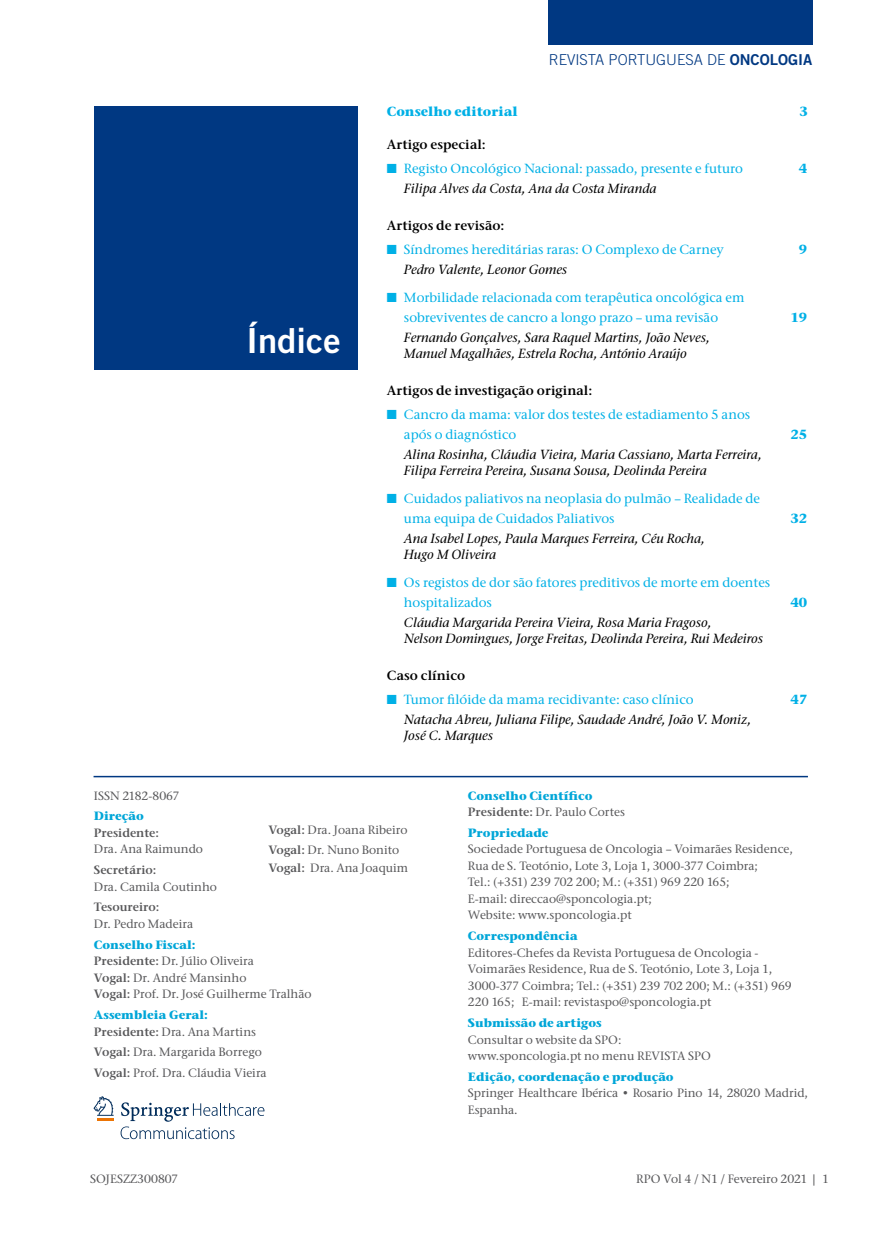
<style>
.page{position:relative;width:893px;height:1234px;background:#fff}
.page>*{position:absolute;margin:0;border:0;box-sizing:border-box;transform-origin:0 0}
.t1{font:34.5px "Trade Gothic LT Std Bd 2";color:#fff}
.t2{font:300 15px "Trade Gothic LT Std";color:#003882}
.t3{font:italic 500 13.2px/15.9px "Stone Ser ITC Std";color:#000}
.t4{font:500 13.2px/19.8px "Stone Ser ITC Std";color:#00b0e6}
.t5{font:600 13.2px "Stone Ser ITC Std";color:#000}
.t6{font:700 13.2px "Stone Ser ITC Std";color:#00b0e6}
.t7{font:500 12px/16.5px "Stone Ser ITC Std";color:#58585a}
.t8{font:700 12px/16.5px "Stone Ser ITC Std";color:#00a6d8}
.t9{font:600 12px "Stone Ser ITC Std";color:#58585a}
.s1{font-family:"Trade Gothic LT Std Bd 2";font-weight:400}
.s2{font-weight:600}
.s3{font-weight:700;color:#00a6d8}
.s4{font-weight:600;color:#58585a}
.s5{font-weight:500;color:#58585a}
.s6{font-family:"Arial";font-weight:400}
</style>
<div class="page">
<div style="left:548px;top:0;width:264px;height:45px;background:#003882"></div>
<div style="left:94px;top:106px;width:264px;height:264px;background:#003882"></div>
<hr style="left:94px;top:775px;width:714px;height:2px;background:#003882">
<svg style="left:94px;top:1096px;width:20px;height:24px"></svg>
<svg style="left:121px;top:1102px;width:143px;height:36px"></svg>
<h1 class="t1" style="left:247px;top:319px;width:95px">Índice</h1>
<p class="t2" style="left:549px;top:51px;width:265px">REVISTA PORTUGUESA DE <span class="s1">ONCOLOGIA</span></p>
<p class="t6" style="left:387px;top:103px;width:132px">Conselho editorial</p>
<p class="t6" style="left:800px;top:103px;width:10px">3</p>
<p class="t5" style="left:387px;top:136px;width:100px">Artigo especial:</p>
<p class="t4" style="left:387px;top:158px;width:358px">■ Registo Oncológico Nacional: passado, presente e futuro</p>
<p class="t6" style="left:799px;top:159px;width:10px">4</p>
<p class="t3" style="left:404px;top:180px;width:254px">Filipa Alves da Costa, Ana da Costa Miranda</p>
<p class="t5" style="left:387px;top:217px;width:119px">Artigos de revisão:</p>
<p class="t4" style="left:387px;top:239px;width:338px">■ Síndromes hereditárias raras: O Complexo de Carney</p>
<p class="t6" style="left:799px;top:240px;width:10px">9</p>
<p class="t3" style="left:404px;top:261px;width:165px">Pedro Valente, Leonor Gomes</p>
<p class="t4" style="left:404px;top:287px;width:342px;text-indent:-17px">■ Morbilidade relacionada com terapêutica oncológica em sobreviventes de cancro a longo prazo – uma revisão</p>
<p class="t6" style="left:790px;top:309px;width:18px">19</p>
<p class="t3" style="left:404px;top:329px;width:307px">Fernando Gonçalves, Sara Raquel Martins, João Neves,<br>Manuel Magalhães, Estrela Rocha, António Araújo</p>
<p class="t5" style="left:387px;top:382px;width:207px">Artigos de investigação original:</p>
<p class="t4" style="left:404px;top:404px;width:348px;text-indent:-17px">■ Cancro da mama: valor dos testes de estadiamento 5 anos após o diagnóstico</p>
<p class="t3" style="left:404px;top:446px;width:359px">Alina Rosinha, Cláudia Vieira, Maria Cassiano, Marta Ferreira,<br>Filipa Ferreira Pereira, Susana Sousa, Deolinda Pereira</p>
<p class="t4" style="left:404px;top:488px;width:358px;text-indent:-17px">■ Cuidados paliativos na neoplasia do pulmão – Realidade de uma equipa de Cuidados Paliativos</p>
<p class="t3" style="left:404px;top:530px;width:303px">Ana Isabel Lopes, Paula Marques Ferreira, Céu Rocha,<br>Hugo M Oliveira</p>
<p class="t4" style="left:404px;top:572px;width:368px;text-indent:-17px">■ Os registos de dor são fatores preditivos de morte em doentes hospitalizados</p>
<p class="t6" style="left:790px;top:425px;width:18px">25</p>
<p class="t6" style="left:790px;top:509px;width:18px">32</p>
<p class="t6" style="left:790px;top:593px;width:18px">40</p>
<p class="t3" style="left:404px;top:614px;width:361px">Cláudia Margarida Pereira Vieira, Rosa Maria Fragoso,<br>Nelson Domingues, Jorge Freitas, Deolinda Pereira, Rui Medeiros</p>
<p class="t5" style="left:387px;top:666px;width:80px">Caso clínico</p>
<p class="t4" style="left:387px;top:689px;width:308px">■ Tumor filóide da mama recidivante: caso clínico</p>
<p class="t6" style="left:790px;top:690px;width:18px">47</p>
<p class="t3" style="left:404px;top:711px;width:349px">Natacha Abreu, Juliana Filipe, Saudade André, João V. Moniz,<br>José C. Marques</p>
<p class="t7" style="left:94px;top:787px;width:87px">ISSN 2182-8067</p>
<p class="t8" style="left:94px;top:807px;width:52px">Direção</p>
<p class="t9" style="left:94px;top:825px;width:66px">Presidente:</p>
<p class="t7" style="left:94px;top:840px;width:111px">Dra. Ana Raimundo</p>
<p class="t9" style="left:94px;top:862px;width:64px">Secretário:</p>
<p class="t7" style="left:94px;top:878px;width:125px">Dra. Camila Coutinho</p>
<p class="t9" style="left:94px;top:899px;width:67px">Tesoureiro:</p>
<p class="t7" style="left:94px;top:915px;width:101px">Dr. Pedro Madeira</p>
<p class="t7" style="left:268px;top:819px;width:141px;line-height:20px"><span class="s2">Vogal:</span> Dra. Joana Ribeiro<br><span class="s2">Vogal:</span> Dr. Nuno Bonito</p>
<p class="t7" style="left:268px;top:859px;width:141px"><span class="s2">Vogal:</span> Dra. Ana Joaquim</p>
<p class="t7" style="left:94px;top:935px;width:219px"><span class="s3">Conselho Fiscal:<br></span><span class="s2">Presidente:</span> Dr. Júlio Oliveira<br><span class="s2">Vogal:</span> Dr. André Mansinho<br><span class="s2">Vogal:</span> Prof. Dr. José Guilherme Tralhão</p>
<p class="t8" style="left:94px;top:1006px;width:164px">Assembleia Geral:<br><span class="s4">Presidente:</span> <span class="s5">Dra. Ana Martins</span></p>
<p class="t7" style="left:94px;top:1041px;width:174px;line-height:20.7px"><span class="s2">Vogal:</span> Dra. Margarida Borrego<br><span class="s2">Vogal:</span> Prof. Dra. Cláudia Vieira</p>
<p class="t8" style="left:468px;top:786px;width:159px">Conselho Científico<br><span class="s4">Presidente:</span> <span class="s5">Dr. Paulo Cortes</span></p>
<p class="t8" style="left:468px;top:823px;width:82px">Propriedade</p>
<p class="t7" style="left:468px;top:840px;width:326px">Sociedade Portuguesa de Oncologia – Voimarães Residence, Rua de S. Teotónio, Lote 3, Loja 1, 3000-377 Coimbra;<br>Tel.: (+351) 239 702 200; M.: (+351) 969 220 165;<br>E-mail: direccao@sponcologia.pt;<br>Website: www.sponcologia.pt</p>
<p class="t8" style="left:468px;top:927px;width:111px">Correspondência</p>
<p class="t7" style="left:468px;top:943px;width:325px">Editores-Chefes da Revista Portuguesa de Oncologia - Voimarães Residence, Rua de S. Teotónio, Lote 3, Loja 1, 3000-377 Coimbra; Tel.: (+351) 239 702 200; M.: (+351) 969<br>220 165; E-mail: revistaspo@sponcologia.pt</p>
<p class="t8" style="left:468px;top:1014px;width:135px">Submissão de artigos</p>
<p class="t7" style="left:468px;top:1030px;width:244px">Consultar o website da SPO: www.sponcologia.pt no menu REVISTA SPO</p>
<p class="t8" style="left:468px;top:1067px;width:207px">Edição, coordenação e produção</p>
<p class="t7" style="left:468px;top:1084px;width:341px">Springer Healthcare Ibérica • Rosario Pino 14, 28020 Madrid,<br>Espanha.</p>
<p class="t7" style="left:90px;top:1170px;width:89px">SOJESZZ300807</p>
<p class="t7" style="left:636px;top:1170px;width:194px">RPO Vol 4 / N1 / Fevereiro 2021 <span class="s6">|</span> 1</p>
</div>
